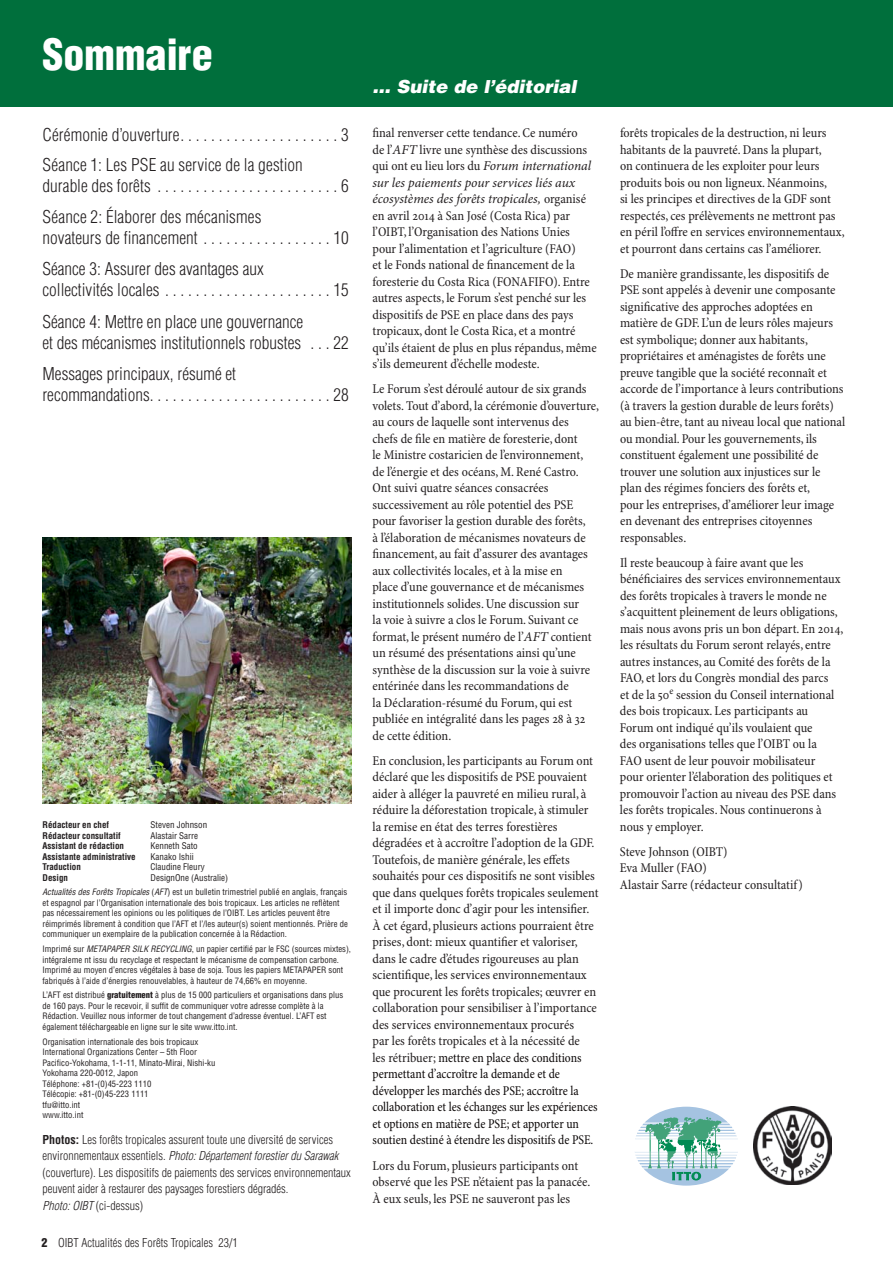
<style>
.page{position:relative;width:893px;height:1263px;background:#fff}
.page>*{position:absolute;margin:0;border:0;box-sizing:border-box;transform-origin:0 0}
.ARTICLE_HEADING{font:900 condensed 42px "Helvetica";color:#fff}
.ARTICLE_CONTINUED_TO{font:italic 900 18px "Helvetica";color:#fff}
.t1{font:300 condensed 17.25px/21px "Helvetica";color:#231f20}
.BODY_TEXT{font:condensed 13.5px/16.5px "Minion Pro";color:#231f20}
.CAPTIONS___NON_BODY{font:300 condensed 12px/16.5px "Helvetica";color:#231f20}
.CAPTIONS___NON_BODY-2{font:700 condensed 9px "Helvetica";color:#231f20}
.CAPTIONS___NON_BODY-3{font:condensed 9px "Helvetica";color:#231f20}
.CAPTIONS___NON_BODY-4{font:condensed 8.7px/10.5px "Helvetica";color:#231f20}
.s1{font-style:italic}
.s2{font-weight:900}
.s3{font-weight:700}
.s4{font-style:italic;font-stretch:normal}
.s5{color:#0c0808}
</style>
<div class="page">
<div style="left:0;top:0;width:893px;height:106px;background:#006f3c"></div>
<img style="left:43px;top:537px;width:308px;height:266px">
<img style="left:753px;top:1107px;width:78px;height:77px">
<svg style="left:635px;top:1107px;width:103px;height:78px"></svg>
<p class="ARTICLE_HEADING" style="left:43px;top:28px;width:172px">Sommaire</p>
<p class="t1" style="left:43px;top:124px;width:308px">Cérémonie d’ouverture . ................... 3</p>
<p class="t1" style="left:43px;top:155px;width:308px">Séance 1: Les PSE au service de la gestion durable des forêts ....................... 6</p>
<p class="t1" style="left:43px;top:206px;width:308px">Séance 2: Élaborer des mécanismes<br>novateurs de financement . . . . . . . . . . . . . . . . 10</p>
<p class="t1" style="left:43px;top:258px;width:308px">Séance 3: Assurer des avantages aux<br>collectivités locales ..................... 15</p>
<p class="t1" style="left:43px;top:311px;width:308px">Séance 4: Mettre en place une gouvernance<br>et des mécanismes institutionnels robustes . . 22</p>
<p class="t1" style="left:43px;top:364px;width:308px">Messages principaux, résumé et recommandations........................28</p>
<p class="CAPTIONS___NON_BODY-2" style="left:43px;top:819px;width:68px">Rédacteur en chef</p>
<p class="CAPTIONS___NON_BODY-3" style="left:151px;top:819px;width:58px">Steven Johnson</p>
<p class="CAPTIONS___NON_BODY-2" style="left:43px;top:830px;width:80px">Rédacteur consultatif</p>
<p class="CAPTIONS___NON_BODY-3" style="left:151px;top:830px;width:49px">Alastair Sarre</p>
<p class="CAPTIONS___NON_BODY-2" style="left:43px;top:840px;width:83px">Assistant de rédaction</p>
<p class="CAPTIONS___NON_BODY-3" style="left:151px;top:840px;width:49px">Kenneth Sato</p>
<p class="CAPTIONS___NON_BODY-2" style="left:43px;top:851px;width:95px">Assistante administrative</p>
<p class="CAPTIONS___NON_BODY-3" style="left:151px;top:851px;width:45px">Kanako Ishii</p>
<p class="CAPTIONS___NON_BODY-2" style="left:43px;top:861px;width:40px">Traduction</p>
<p class="CAPTIONS___NON_BODY-3" style="left:151px;top:861px;width:56px">Claudine Fleury</p>
<p class="CAPTIONS___NON_BODY-2" style="left:43px;top:872px;width:27px">Design</p>
<p class="CAPTIONS___NON_BODY-3" style="left:151px;top:872px;width:79px">DesignOne (Australie)</p>
<p class="CAPTIONS___NON_BODY-4" style="left:43px;top:887px;width:307px"><span class="s1">Actualités des Forêts Tropicales</span> (<span class="s1">AFT</span>) est un bulletin trimestriel publié en anglais, français et espagnol par l’Organisation internationale des bois tropicaux. Les articles ne reflètent pas nécessairement les opinions ou les politiques de l’OIBT. Les articles peuvent être réimprimés librement à condition que l’AFT et l’/les auteur(s) soient mentionnés. Prière de communiquer un exemplaire de la publication concernée à la Rédaction.</p>
<p class="CAPTIONS___NON_BODY-4" style="left:43px;top:943px;width:310px">Imprimé sur <span class="s1">METAPAPER SILK RECYCLING</span>, un papier certifié par le FSC (sources mixtes), intégraleme nt issu du recyclage et respectant le mécanisme de compensation carbone.<br>Imprimé au moyen d’encres végétales à base de soja. Tous les papiers METAPAPER sont fabriqués à l’aide d’énergies renouvelables, à hauteur de 74,66% en moyenne.</p>
<p class="CAPTIONS___NON_BODY-4" style="left:43px;top:990px;width:302px">L’AFT est distribué <span class="s2">gratuitement</span> à plus de 15 000 particuliers et organisations dans plus de 160 pays. Pour le recevoir, il suffit de communiquer votre adresse complète à la Rédaction. Veuillez nous informer de tout changement d’adresse éventuel. L’AFT est également téléchargeable en ligne sur le site www.itto.int.</p>
<p class="CAPTIONS___NON_BODY-4" style="left:43px;top:1036px;width:157px">Organisation internationale des bois tropicaux</p>
<p class="CAPTIONS___NON_BODY-4" style="left:43px;top:1046px;width:156px">International Organizations Center – 5th Floor</p>
<p class="CAPTIONS___NON_BODY-4" style="left:43px;top:1057px;width:174px">Pacifico-Yokohama, 1-1-11, Minato-Mirai, Nishi-ku</p>
<p class="CAPTIONS___NON_BODY-4" style="left:43px;top:1067px;width:97px">Yokohama 220-0012, Japon</p>
<p class="CAPTIONS___NON_BODY-4" style="left:43px;top:1078px;width:110px">Téléphone: +81-(0)45-223 1110</p>
<p class="CAPTIONS___NON_BODY-4" style="left:43px;top:1088px;width:108px">Télécopie: +81-(0)45-223 1111</p>
<p class="CAPTIONS___NON_BODY-4" style="left:43px;top:1099px;width:39px">tfu@itto.int</p>
<p class="CAPTIONS___NON_BODY-4" style="left:43px;top:1109px;width:42px">www.itto.int</p>
<p class="CAPTIONS___NON_BODY" style="left:43px;top:1131px;width:310px"><span class="s3">Photos:</span> Les forêts tropicales assurent toute une diversité de services environnementaux essentiels. <span class="s1">Photo: Département forestier du Sarawak </span>(couverture). Les dispositifs de paiements des services environnementaux peuvent aider à restaurer des paysages forestiers dégradés.<br><span class="s1">Photo: OIBT</span> (ci-dessus)</p>
<p class="CAPTIONS___NON_BODY" style="left:41px;top:1234px;width:198px"><span class="s2">2</span> OIBT Actualités des Forêts Tropicales 23/1</p>
<p class="ARTICLE_CONTINUED_TO" style="left:372px;top:75px;width:205px">… Suite de l’éditorial</p>
<p class="BODY_TEXT" style="left:372px;top:125px;width:226px">final renverser cette tendance. Ce numéro<br>de l’<span class="s4">AFT</span> livre une synthèse des discussions qui ont eu lieu lors du <span class="s4">Forum international sur les paiements pour services liés aux écosystèmes des forêts tropicales,</span> organisé en avril 2014 à San José (Costa Rica) par l’OIBT, l’Organisation des Nations Unies pour l’alimentation et l’agriculture (FAO)<br>et le Fonds national de financement de la foresterie du Costa Rica (FONAFIFO). Entre autres aspects, le Forum s’est penché sur les dispositifs de PSE en place dans des pays tropicaux, dont le Costa Rica, et a montré qu’ils étaient de plus en plus répandus, même s’ils demeurent d’échelle modeste.</p>
<p class="BODY_TEXT" style="left:372px;top:381px;width:228px">Le Forum s’est déroulé autour de six grands volets. Tout d’abord, la cérémonie d’ouverture, au cours de laquelle sont intervenus des<br>chefs de file en matière de foresterie, dont<br>le Ministre costaricien de l’environnement,<br>de l’énergie et des océans, M. René Castro.<br>Ont suivi quatre séances consacrées successivement au rôle potentiel des PSE pour favoriser la gestion durable des forêts,<br>à l’élaboration de mécanismes novateurs de financement, au fait d’assurer des avantages aux collectivités locales, et à la mise en<br>place d’une gouvernance et de mécanismes institutionnels solides. Une discussion sur<br>la voie à suivre a clos le Forum. Suivant ce format, le présent numéro de l’<span class="s4">AFT</span> contient un résumé des présentations ainsi qu’une synthèse de la discussion sur la voie à suivre entérinée dans les recommandations de<br>la Déclaration-résumé du Forum, qui est publiée en intégralité dans les pages 28 à 32 de cette édition.</p>
<p class="BODY_TEXT" style="left:372px;top:753px;width:228px">En conclusion, les participants au Forum ont déclaré que les dispositifs de PSE pouvaient aider à alléger la pauvreté en milieu rural, à réduire la déforestation tropicale, à stimuler la remise en état des terres forestières dégradées et à accroître l’adoption de la GDF.<br>Toutefois, de manière générale, les effets souhaités pour ces dispositifs ne sont visibles que dans quelques forêts tropicales seulement et il importe donc d’agir pour les intensifier.<br>À cet égard, plusieurs actions pourraient être prises, dont: mieux quantifier et valoriser, dans le cadre d’études rigoureuses au plan scientifique, les services environnementaux que procurent les forêts tropicales; œuvrer en collaboration pour sensibiliser à l’importance des services environnementaux procurés<br>par les forêts tropicales et à la nécessité de<br>les rétribuer; <span class="s5">mettre en place des conditions permettant d’accroître la demande et de développer les marchés des PSE; accroître la collaboration et les échanges sur les expériences et options en matière de PSE; et apporter un soutien destiné à étendre les dispositifs de PSE.</span></p>
<p class="BODY_TEXT" style="left:372px;top:1157px;width:220px">Lors du Forum, plusieurs participants ont observé que les PSE n’étaient pas la panacée.<br>À eux seuls, les PSE ne sauveront pas les</p>
<p class="BODY_TEXT" style="left:620px;top:125px;width:226px">forêts tropicales de la destruction, ni leurs habitants de la pauvreté. Dans la plupart,<br>on continuera de les exploiter pour leurs produits bois ou non ligneux. Néanmoins,<br>si les principes et directives de la GDF sont respectés, ces prélèvements ne mettront pas en péril l’offre en services environnementaux, et pourront dans certains cas l’améliorer.</p>
<p class="BODY_TEXT" style="left:620px;top:266px;width:227px">De manière grandissante, les dispositifs de PSE sont appelés à devenir une composante significative des approches adoptées en matière de GDF. L’un de leurs rôles majeurs est symbolique; donner aux habitants, propriétaires et aménagistes de forêts une preuve tangible que la société reconnaît et accorde de l’importance à leurs contributions (à travers la gestion durable de leurs forêts) au bien-être, tant au niveau local que national ou mondial. Pour les gouvernements, ils constituent également une possibilité de trouver une solution aux injustices sur le plan des régimes fonciers des forêts et,<br>pour les entreprises, d’améliorer leur image en devenant des entreprises citoyennes responsables.</p>
<p class="BODY_TEXT" style="left:620px;top:555px;width:225px">Il reste beaucoup à faire avant que les bénéficiaires des services environnementaux des forêts tropicales à travers le monde ne s’acquittent pleinement de leurs obligations, mais nous avons pris un bon départ. En 2014, les résultats du Forum seront relayés, entre autres instances, au Comité des forêts de la FAO, et lors du Congrès mondial des parcs<br>et de la 50<sup>e</sup> session du Conseil international des bois tropicaux. Les participants au Forum ont indiqué qu’ils voulaient que<br>des organisations telles que l’OIBT ou la<br>FAO usent de leur pouvoir mobilisateur<br>pour orienter l’élaboration des politiques et promouvoir l’action au niveau des PSE dans les forêts tropicales. Nous continuerons à nous y employer.</p>
<p class="BODY_TEXT" style="left:620px;top:844px;width:109px">Steve Johnson (OIBT)</p>
<p class="BODY_TEXT" style="left:620px;top:860px;width:88px">Eva Muller (FAO)</p>
<p class="BODY_TEXT" style="left:620px;top:877px;width:184px">Alastair Sarre (rédacteur consultatif)</p>
</div>
